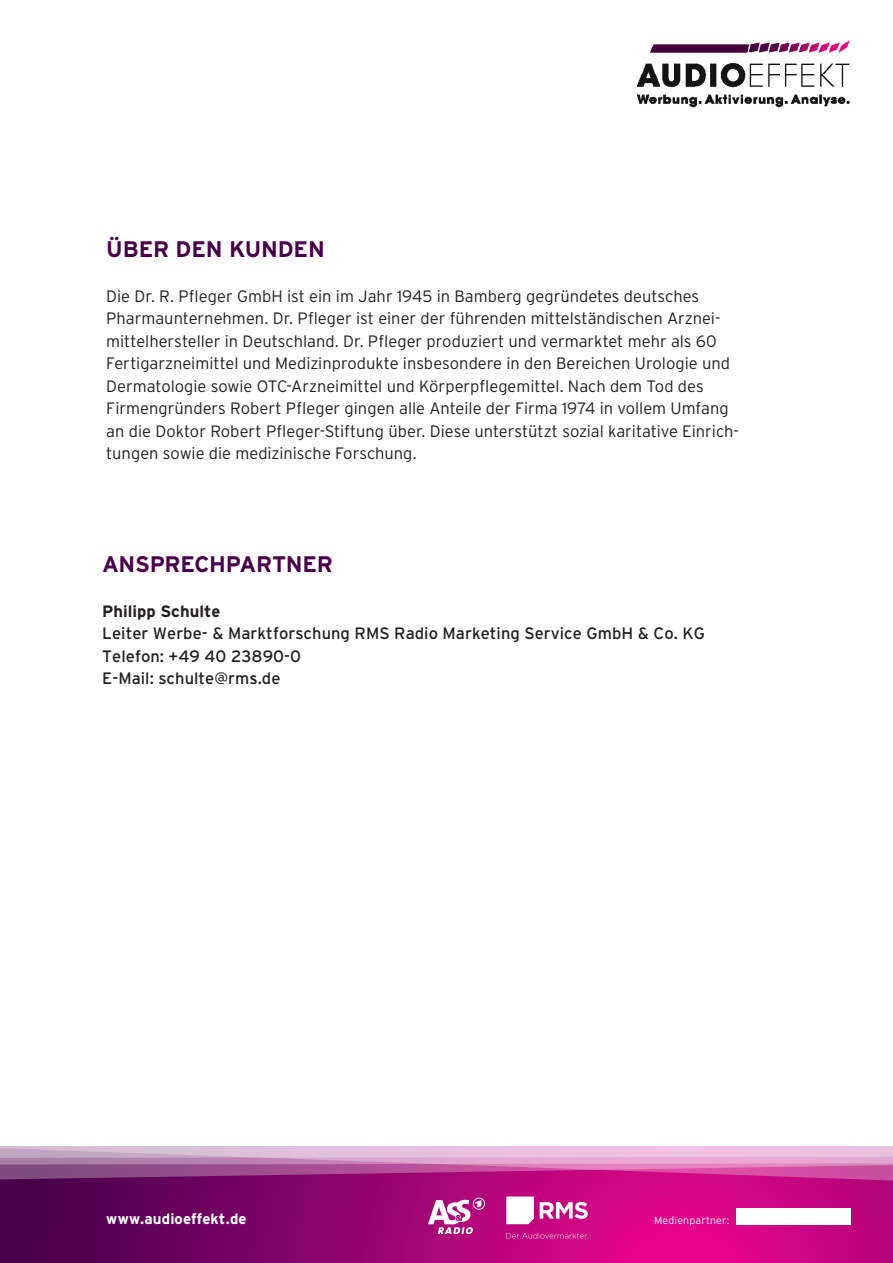
<style>
.page{position:relative;width:893px;height:1263px;background:#fff}
.page>*{position:absolute;margin:0;border:0;box-sizing:border-box;transform-origin:0 0}
.t1{font:700 22.5px "Interstate";letter-spacing:-.01em;color:#49004b}
.t2{font:300 16.5px/22.5px "Interstate";color:#231f20}
.t3{font:16.5px/22.5px "Interstate";color:#231f20}
.t4{font:700 16.5px "Interstate";color:#231f20}
.t5{font:700 15px "Interstate";color:#fff}
.t6{font:300 10.5px "Interstate";letter-spacing:.02em;color:#fff}
</style>
<div class="page">
<svg style="left:0;top:1188px;width:893px;height:75px;background:#9d0470"></svg>
<svg style="left:0;top:1164px;width:893px;height:24px;background:#a92984"></svg>
<svg style="left:0;top:1146px;width:893px;height:18px;background:#dcafd0"></svg>
<img style="left:637px;top:40px;width:213px;height:68px">
<svg style="left:428px;top:1197px;width:57px;height:37px"></svg>
<svg style="left:506px;top:1196px;width:28px;height:28px"></svg>
<svg style="left:540px;top:1202px;width:48px;height:17px"></svg>
<svg style="left:506px;top:1233px;width:82px;height:6px"></svg>
<img style="left:737px;top:1209px;width:113px;height:15px">
<h1 class="t1" style="left:106px;top:235px;width:220px">Über den Kunden</h1>
<p class="t2" style="left:106px;top:284px;width:634px">Die Dr. R. Pfleger GmbH ist ein im Jahr 1945 in Bamberg gegründetes deutsches Pharmaunternehmen. Dr. Pfleger ist einer der führenden mittelständischen Arznei&shy;mittelhersteller in Deutschland. Dr. Pfleger produziert und vermarktet mehr als 60<br>Fertigarzneimittel und Medizinprodukte insbesondere in den Bereichen Urologie und Dermatologie sowie OTC-Arzneimittel und Körperpflegemittel. Nach dem Tod des Firmengründers Robert Pfleger gingen alle Anteile der Firma 1974 in vollem Umfang an die Doktor Robert Pfleger-Stiftung über. Diese unterstützt sozial karitative Einrich&shy;tungen sowie die medizinische Forschung.</p>
<h1 class="t1" style="left:102px;top:550px;width:17px">ANS</h1>
<h1 class="t1" style="left:150px;top:550px;width:104px">PRECH PARTNER</h1>
<p class="t4" style="left:102px;top:601px;width:120px">Philipp Schulte</p>
<p class="t3" style="left:102px;top:622px;width:604px">Leiter Werbe- &amp; Marktforschung RMS Radio Marketing Service GmbH &amp; Co. KG<br>Telefon: +49 40 23890-0<br>E-Mail: schulte@rms.de</p>
<p class="t5" style="left:106px;top:1209px;width:142px">www.audioeffekt.de</p>
<p class="t6" style="left:654px;top:1214px;width:77px">Medienpartner:</p>
</div>
